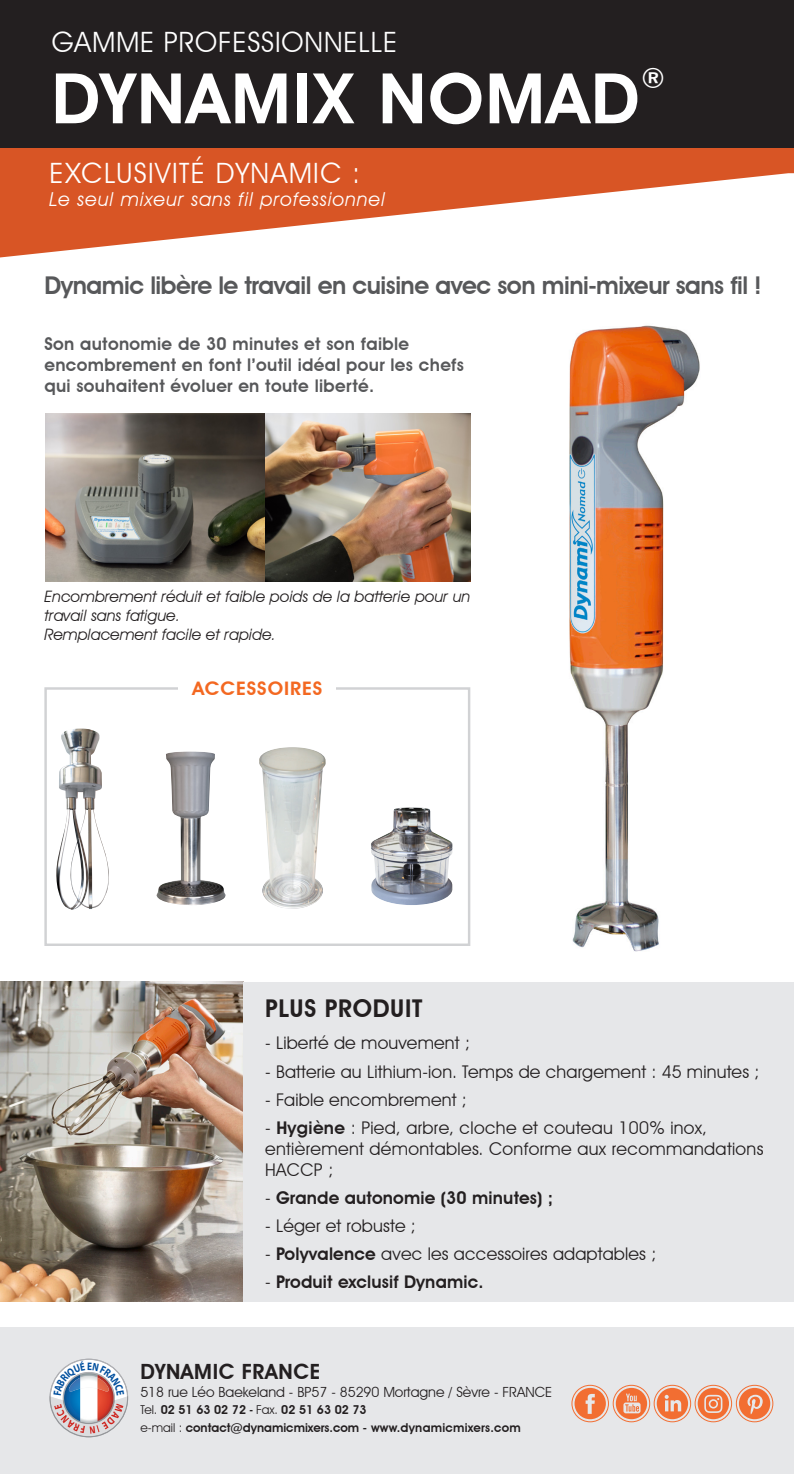
<style>
.page{position:relative;width:794px;height:1474px;background:#fff}
.page>*{position:absolute;margin:0;border:0;box-sizing:border-box;transform-origin:0 0}
.t1{font:600 70px "Avant Garde IT Cby BT";letter-spacing:.03em;color:#fff}
.t2{font:28px "Avant Garde IT Cby BT";letter-spacing:.03em;color:#fff}
.t3{font:28px "Avant Garde IT Cby BT";letter-spacing:.05em;color:#fff}
.t4{font:600 28px "Avant Garde IT Cby BT";color:#fff}
.t5{font:600 24.5px "Avant Garde IT Cby BT";letter-spacing:-.02em;color:#57585a}
.t6{font:600 24.5px "Avant Garde IT Cby BT";letter-spacing:.03em;color:#231f20}
.t7{font:600 21px "Avant Garde IT Cby BT";letter-spacing:.03em;color:#231f20}
.t8{font:italic 19.25px "Avant Garde IT Cby BT";letter-spacing:.05em;color:#fff}
.t9{font:600 18.55px "Avant Garde IT Cby BT";letter-spacing:.05em;color:#f36821;scale:1.05 1}
.t10{font:17.5px/21px "Avant Garde IT Cby BT";letter-spacing:.01em;color:#231f20}
.t11{font:600 17.5px/21px "Avant Garde IT Cby BT";letter-spacing:.02em;color:#57585a}
.t12{font:600 17.5px "Avant Garde IT Cby BT";letter-spacing:.01em;color:#231f20}
.t13{font:italic 15.75px/18.9px "Avant Garde IT Cby BT";color:#231f20}
.t14{font:14px "Avant Garde IT Cby BT";color:#231f20}
.t15{font:600 12.25px "Avant Garde IT Cby BT";color:#231f20}
.s1{font-weight:600}
.s2{font-weight:400}
</style>
<div class="page">
<svg style="left:0;top:148px;width:794px;height:109px;fill:#d85525"></svg>
<div style="left:0;top:0;width:794px;height:148px;background:#231f20"></div>
<div style="left:0;top:1327px;width:794px;height:146px;background:#e6e7e9"></div>
<img style="left:0;top:981px;width:243px;height:320px">
<div style="left:243px;top:982px;width:551px;height:319px;background:#e6e7e9"></div>
<div style="left:571px;top:1384px;width:38px;height:38px;border:1px solid #f26e32;border-radius:50%"></div>
<svg style="left:574px;top:1387px;width:32px;height:32px"></svg>
<div style="left:613px;top:1384px;width:37px;height:38px;border:1px solid #f26e32;border-radius:50%"></div>
<svg style="left:616px;top:1387px;width:31px;height:32px"></svg>
<div style="left:654px;top:1384px;width:37px;height:38px;border:1px solid #f26e32;border-radius:50%"></div>
<svg style="left:657px;top:1387px;width:31px;height:32px"></svg>
<div style="left:694px;top:1384px;width:38px;height:38px;border:1px solid #f26e32;border-radius:50%"></div>
<svg style="left:697px;top:1387px;width:32px;height:32px"></svg>
<div style="left:736px;top:1384px;width:37px;height:38px;border:1px solid #f26e32;border-radius:50%"></div>
<svg style="left:739px;top:1387px;width:31px;height:32px"></svg>
<img style="left:569px;top:325px;width:131px;height:627px">
<img style="left:46px;top:413px;width:424px;height:169px">
<div style="left:44px;top:687px;width:426px;height:259px;border:2px solid #d1d2d4"></div>
<img style="left:371px;top:807px;width:81px;height:98px">
<img style="left:56px;top:728px;width:53px;height:181px">
<img style="left:157px;top:751px;width:68px;height:154px">
<div style="left:178px;top:669px;width:158px;height:36px;background:#fff"></div>
<img style="left:259px;top:747px;width:66px;height:161px">
<svg style="left:49px;top:1358px;width:79px;height:79px"></svg>
<p class="t2" style="left:52px;top:25px;width:347px">GAMME PROFESSIONNELLE</p>
<p class="t1" style="left:52px;top:56px;width:589px">DYNAMIX NOMAD</p>
<p class="t4" style="left:641px;top:61px;width:25px">®</p>
<p class="t3" style="left:50px;top:156px;width:312px">EXCLUSIVITÉ DYNAMIC :</p>
<p class="t8" style="left:50px;top:187px;width:337px">Le seul mixeur sans fil professionnel</p>
<p class="t5" style="left:44px;top:270px;width:719px">Dynamic libère le travail en cuisine avec son mini-mixeur sans fil !</p>
<p class="t11" style="left:44px;top:333px;width:421px">Son autonomie de 30 minutes et son faible encombrement en font l’outil idéal pour les chefs qui souhaitent évoluer en toute liberté.</p>
<p class="t13" style="left:44px;top:586px;width:427px">Encombrement réduit et faible poids de la batterie pour un travail sans fatigue.</p>
<p class="t13" style="left:44px;top:624px;width:233px">Remplacement facile et rapide.</p>
<p class="t9" style="left:192px;top:677px;width:125px">ACCESSOIRES</p>
<p class="t6" style="left:265px;top:994px;width:159px">PLUS PRODUIT</p>
<p class="t10" style="left:265px;top:1032px;width:206px">- Liberté de mouvement ;</p>
<p class="t10" style="left:265px;top:1060px;width:496px">- Batterie au Lithium-ion. Temps de chargement : 45 minutes ;</p>
<p class="t10" style="left:265px;top:1088px;width:203px">- Faible encombrement ;</p>
<p class="t10" style="left:265px;top:1116px;width:500px">- <span class="s1">Hygiène</span> : Pied, arbre, cloche et couteau 100% inox, entièrement démontables. Conforme aux recommandations<br>HACCP ;</p>
<p class="t12" style="left:265px;top:1186px;width:290px"><span class="s2">-</span> Grande autonomie (30 minutes) ;</p>
<p class="t10" style="left:265px;top:1214px;width:152px">- Léger et robuste ;</p>
<p class="t10" style="left:265px;top:1242px;width:393px">- <span class="s1">Polyvalence</span> avec les accessoires adaptables ;</p>
<p class="t12" style="left:265px;top:1270px;width:220px"><span class="s2">-</span> Produit exclusif Dynamic.</p>
<p class="t7" style="left:140px;top:1359px;width:181px">DYNAMIC FRANCE</p>
<p class="t14" style="left:140px;top:1383px;width:413px">518 rue Léo Baekeland - BP57 - 85290 Mortagne / Sèvre - FRANCE</p>
<p class="t15" style="left:140px;top:1402px;width:228px"><span class="s2">Tel.</span> 02 51 63 02 72 - <span class="s2">Fax.</span> 02 51 63 02 73</p>
<p class="t15" style="left:140px;top:1419px;width:382px"><span class="s2">e-mail :</span> contact@dynamicmixers.com - www.dynamicmixers.com</p>
</div>
